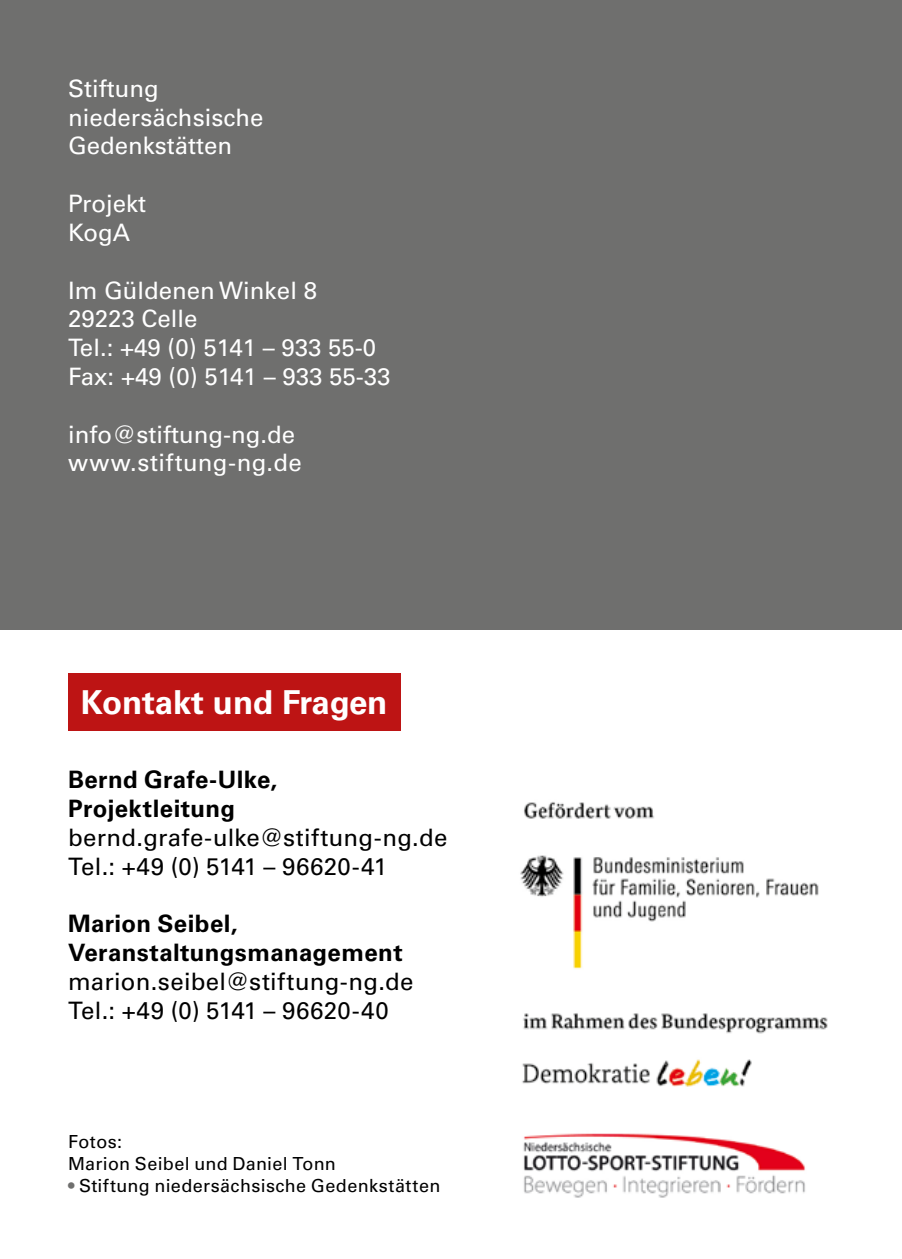
<style>
.page{position:relative;width:902px;height:1259px;background:#fff}
.page>*{position:absolute;margin:0;border:0;box-sizing:border-box;transform-origin:0 0}
.t1{font:700 33px "Univers LT Pro 65";letter-spacing:-.005em;color:#fff}
.t2{font:24px/28.8px "Univers LT Pro 55 Roman";color:#fff}
.t3{font:24px/28.8px "Univers LT Pro 55 Roman";letter-spacing:.015em;color:#000}
.t4{font:700 24px/28.8px "Univers LT Pro 65";letter-spacing:.015em;color:#000}
.t5{font:18px/21.6px "Univers LT Pro 55 Roman";letter-spacing:.02em;color:#000}
.s1{color:#6f6f6e}
</style>
<div class="page">
<img style="left:901px;top:0;width:1px;height:629px">
<div style="left:0;top:0;width:901px;height:629px;background:#6f6f6e"></div>
<div style="left:68px;top:673px;width:332px;height:57px;background:#bd1414"></div>
<img style="left:520px;top:801px;width:299px;height:168px">
<img style="left:522px;top:1059px;width:230px;height:28px">
<img style="left:523px;top:1013px;width:305px;height:21px">
<img style="left:523px;top:1133px;width:282px;height:65px">
<p class="t2" style="left:68px;top:74px;width:197px">Stiftung niedersächsische<br>Gedenkstätten</p>
<p class="t2" style="left:68px;top:189px;width:80px">Projekt<br>KogA</p>
<p class="t2" style="left:68px;top:276px;width:324px">Im Güldenen Winkel 8<br>29223 Celle<br>Tel.: +49 (0) 5141 – 933 55-0<br>Fax: +49 (0) 5141 – 933 55-33</p>
<p class="t2" style="left:68px;top:420px;width:235px">info@stiftung-ng.de www.stiftung-ng.de</p>
<h1 class="t1" style="left:81px;top:682px;width:308px">Kontakt und Fragen</h1>
<p class="t4" style="left:68px;top:765px;width:211px">Bernd Grafe-Ulke,<br>Projektleitung</p>
<p class="t3" style="left:68px;top:823px;width:381px">bernd.grafe-ulke@stiftung-ng.de<br>Tel.: +49 (0) 5141 – 96620-41</p>
<p class="t4" style="left:68px;top:909px;width:336px">Marion Seibel,<br>Veranstaltungsmanagement</p>
<p class="t3" style="left:68px;top:967px;width:347px">marion.seibel@stiftung-ng.de<br>Tel.: +49 (0) 5141 – 96620-40</p>
<p class="t5" style="left:68px;top:1131px;width:269px">Fotos:<br>Marion Seibel und Daniel Tonn</p>
<p class="t5" style="left:68px;top:1174px;width:374px"><span class="s1">•</span> Stiftung niedersächsische Gedenkstätten</p>
</div>
